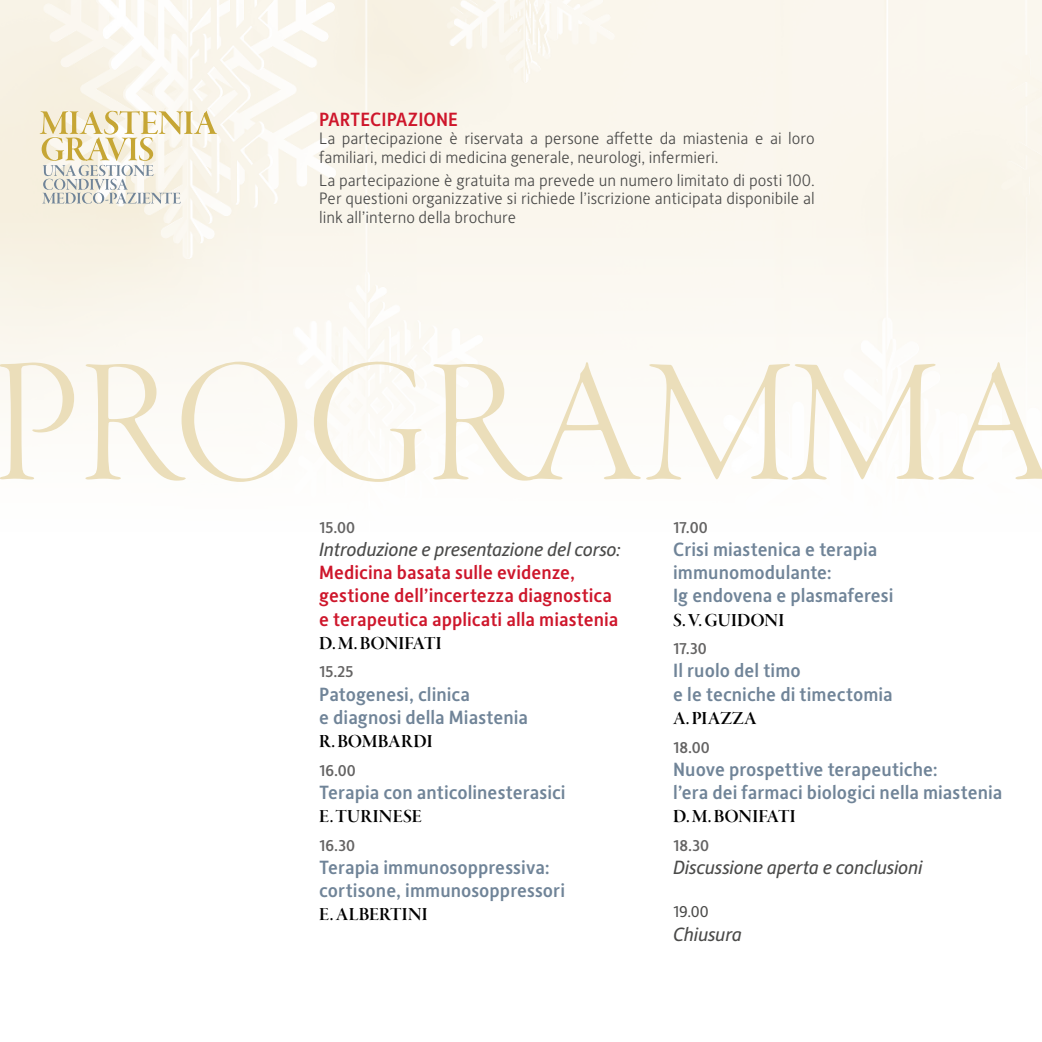
<style>
.page{position:relative;width:1042px;height:1042px;background:#fff}
.page>*{position:absolute;margin:0;border:0;box-sizing:border-box;transform-origin:0 0}
.t1{font:180.25px "Garamond Premr Pro Lt Disp";letter-spacing:-.015em;color:#ebdeba}
.t2{font:500 19.25px/23.1px "Alber New";letter-spacing:.005em;color:#708498}
.t3{font:500 19.25px/23.1px "Alber New";color:#ce162b}
.t4{font:19.25px "Garamond Premr Pro Smbd Disp";letter-spacing:.005em;color:#000}
.t5{font:italic 19.25px "Alber New";letter-spacing:-.01em;color:#4a4a49}
.t6{font:300 16.62px/18.4px "Alber New";color:#4a4a49}
.t7{font:500 15.75px "Alber New";color:#646363}
.t8{font:15.75px "Alber New";color:#4a4a49}
</style>
<div class="page">
<svg style="left:40px;top:111px;width:177px;height:93px"></svg>
<p class="t3" style="left:319px;top:107px;width:140px">PARTECIPAZIONE</p>
<p class="t6" style="left:319px;top:129px;width:497px">La partecipazione è riservata a persone affette da miastenia e ai loro familiari, medici di medicina generale, neurologi, infermieri.</p>
<p class="t6" style="left:319px;top:170px;width:497px;text-align:justify">La partecipazione è gratuita ma prevede un numero limitato di posti 100.<br>Per questioni organizzative si richiede l’iscrizione anticipata disponibile al link all’interno della brochure</p>
<h1 class="t1" style="left:-8px;top:325px;width:1064px">PROGRAMMA</h1>
<p class="t7" style="left:319px;top:517px;width:37px">15.00</p>
<p class="t5" style="left:319px;top:537px;width:303px">Introduzione e presentazione del corso:</p>
<p class="t3" style="left:319px;top:560px;width:301px">Medicina basata sulle evidenze, gestione dell’incertezza diagnostica e terapeutica applicati alla miastenia</p>
<p class="t4" style="left:319px;top:632px;width:124px">D. M. BONIFATI</p>
<p class="t7" style="left:319px;top:662px;width:36px">15.25</p>
<p class="t2" style="left:319px;top:681px;width:210px">Patogenesi, clinica<br>e diagnosi della Miastenia</p>
<p class="t4" style="left:319px;top:730px;width:115px">R. BOMBARDI</p>
<p class="t7" style="left:319px;top:760px;width:38px">16.00</p>
<p class="t2" style="left:319px;top:780px;width:248px">Terapia con anticolinesterasici</p>
<p class="t4" style="left:319px;top:805px;width:104px">E. TURINESE</p>
<p class="t7" style="left:319px;top:835px;width:37px">16.30</p>
<p class="t2" style="left:319px;top:855px;width:247px">Terapia immunosoppressiva: cortisone, immunosoppressori</p>
<p class="t4" style="left:319px;top:903px;width:110px">E. ALBERTINI</p>
<p class="t7" style="left:673px;top:517px;width:36px">17.00</p>
<p class="t2" style="left:673px;top:537px;width:222px">Crisi miastenica e terapia immunomodulante:<br>Ig endovena e plasmaferesi</p>
<p class="t4" style="left:673px;top:609px;width:113px">S. V. GUIDONI</p>
<p class="t7" style="left:673px;top:638px;width:35px">17.30</p>
<p class="t2" style="left:673px;top:658px;width:221px">Il ruolo del timo<br>e le tecniche di timectomia</p>
<p class="t4" style="left:673px;top:707px;width:85px">A. PIAZZA</p>
<p class="t7" style="left:673px;top:737px;width:38px">18.00</p>
<p class="t2" style="left:673px;top:756px;width:331px">Nuove prospettive terapeutiche:<br>l’era dei farmaci biologici nella miastenia</p>
<p class="t4" style="left:673px;top:805px;width:124px">D. M. BONIFATI</p>
<p class="t7" style="left:673px;top:835px;width:37px">18.30</p>
<p class="t5" style="left:673px;top:854px;width:251px">Discussione aperta e conclusioni</p>
<p class="t8" style="left:673px;top:902px;width:37px">19.00</p>
<p class="t5" style="left:673px;top:921px;width:70px">Chiusura</p>
</div>
